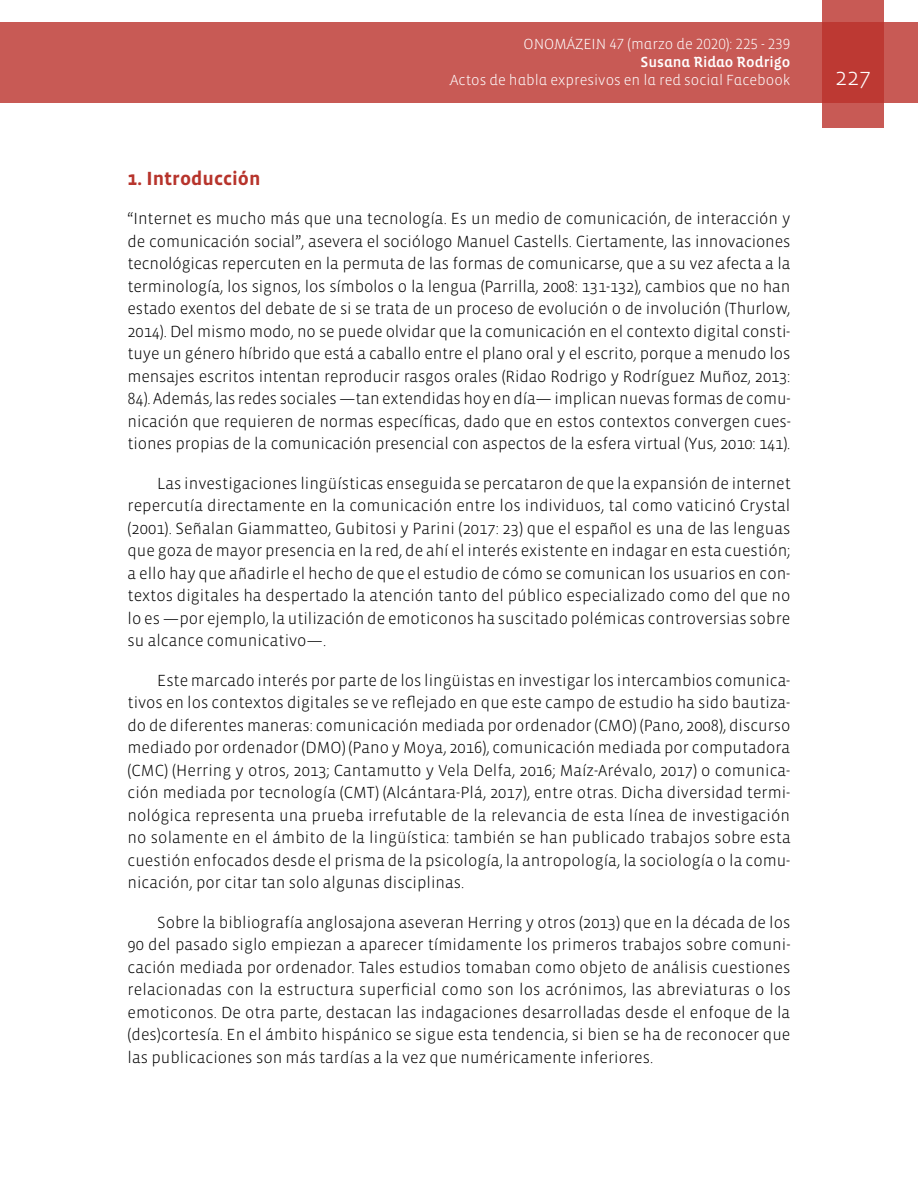
<style>
.page{position:relative;width:918px;height:1188px;background:#fff}
.page>*{position:absolute;margin:0;border:0;box-sizing:border-box;transform-origin:0 0}
.t1{font:300 24px "Vista Sans";color:#fff}
.t2{font:700 19.5px "Vista Sans";color:#b7342c}
.t3{font:300 16.5px/22.5px "Vista Sans";color:#000;text-align:justify}
.t4{font:300 15px "Vista Sans Alt";color:#fff}
.t5{font:15px "Vista Sans Alt Med";color:#fff}
</style>
<div class="page">
<div style="left:0;top:23px;width:918px;height:80px;background:#c85a55"></div>
<svg style="left:822px;top:0;width:62px;height:128px;background:#c1453f"></svg>
<p class="t4" style="left:524px;top:37px;width:268px">ONOMÁZEIN 47 (marzo de 2020): 225 - 239</p>
<p class="t5" style="left:640px;top:55px;width:151px">Susana Ridao Rodrigo</p>
<p class="t4" style="left:450px;top:73px;width:342px">Actos de habla expresivos en la red social Facebook</p>
<h1 class="t1" style="left:835px;top:65px;width:37px">227</h1>
<p class="t2" style="left:128px;top:168px;width:134px">1. Introducción</p>
<p class="t3" style="left:128px;top:208px;width:665px">“Internet es mucho más que una tecnología. Es un medio de comunicación, de interacción y de comunicación social”, asevera el sociólogo Manuel Castells. Ciertamente, las innovaciones tecnológicas repercuten en la permuta de las formas de comunicarse, que a su vez afecta a la terminología, los signos, los símbolos o la lengua (Parrilla, 2008: 131-132), cambios que no han estado exentos del debate de si se trata de un proceso de evolución o de involución (Thurlow, 2014). Del mismo modo, no se puede olvidar que la comunicación en el contexto digital consti&shy;tuye un género híbrido que está a caballo entre el plano oral y el escrito, porque a menudo los mensajes escritos intentan reproducir rasgos orales (Ridao Rodrigo y Rodríguez Muñoz, 2013:<br>84). Además, las redes sociales —tan extendidas hoy en día— implican nuevas formas de comu&shy;nicación que requieren de normas específicas, dado que en estos contextos convergen cues&shy;tiones propias de la comunicación presencial con aspectos de la esfera virtual (Yus, 2010: 141).</p>
<p class="t3" style="left:128px;top:472px;width:665px;text-indent:30px">Las investigaciones lingüísticas enseguida se percataron de que la expansión de internet repercutía directamente en la comunicación entre los individuos, tal como vaticinó Crystal (2001). Señalan Giammatteo, Gubitosi y Parini (2017: 23) que el español es una de las lenguas que goza de mayor presencia en la red, de ahí el interés existente en indagar en esta cuestión; a ello hay que añadirle el hecho de que el estudio de cómo se comunican los usuarios en con&shy;textos digitales ha despertado la atención tanto del público especializado como del que no lo es —por ejemplo, la utilización de emoticonos ha suscitado polémicas controversias sobre su alcance comunicativo—.</p>
<p class="t3" style="left:128px;top:669px;width:665px;text-indent:30px">Este marcado interés por parte de los lingüistas en investigar los intercambios comunica&shy;tivos en los contextos digitales se ve reflejado en que este campo de estudio ha sido bautiza&shy;do de diferentes maneras: comunicación mediada por ordenador (CMO) (Pano, 2008), discurso mediado por ordenador (DMO) (Pano y Moya, 2016), comunicación mediada por computadora (CMC) (Herring y otros, 2013; Cantamutto y Vela Delfa, 2016; Maíz-Arévalo, 2017) o comunica&shy;ción mediada por tecnología (CMT) (Alcántara-Plá, 2017), entre otras. Dicha diversidad termi&shy;nológica representa una prueba irrefutable de la relevancia de esta línea de investigación no solamente en el ámbito de la lingüística: también se han publicado trabajos sobre esta cuestión enfocados desde el prisma de la psicología, la antropología, la sociología o la comu&shy;nicación, por citar tan solo algunas disciplinas.</p>
<p class="t3" style="left:128px;top:911px;width:665px;text-indent:30px">Sobre la bibliografía anglosajona aseveran Herring y otros (2013) que en la década de los 90 del pasado siglo empiezan a aparecer tímidamente los primeros trabajos sobre comuni&shy;cación mediada por ordenador. Tales estudios tomaban como objeto de análisis cuestiones relacionadas con la estructura superficial como son los acrónimos, las abreviaturas o los emoticonos. De otra parte, destacan las indagaciones desarrolladas desde el enfoque de la (des)cortesía. En el ámbito hispánico se sigue esta tendencia, si bien se ha de reconocer que las publicaciones son más tardías a la vez que numéricamente inferiores.</p>
</div>
